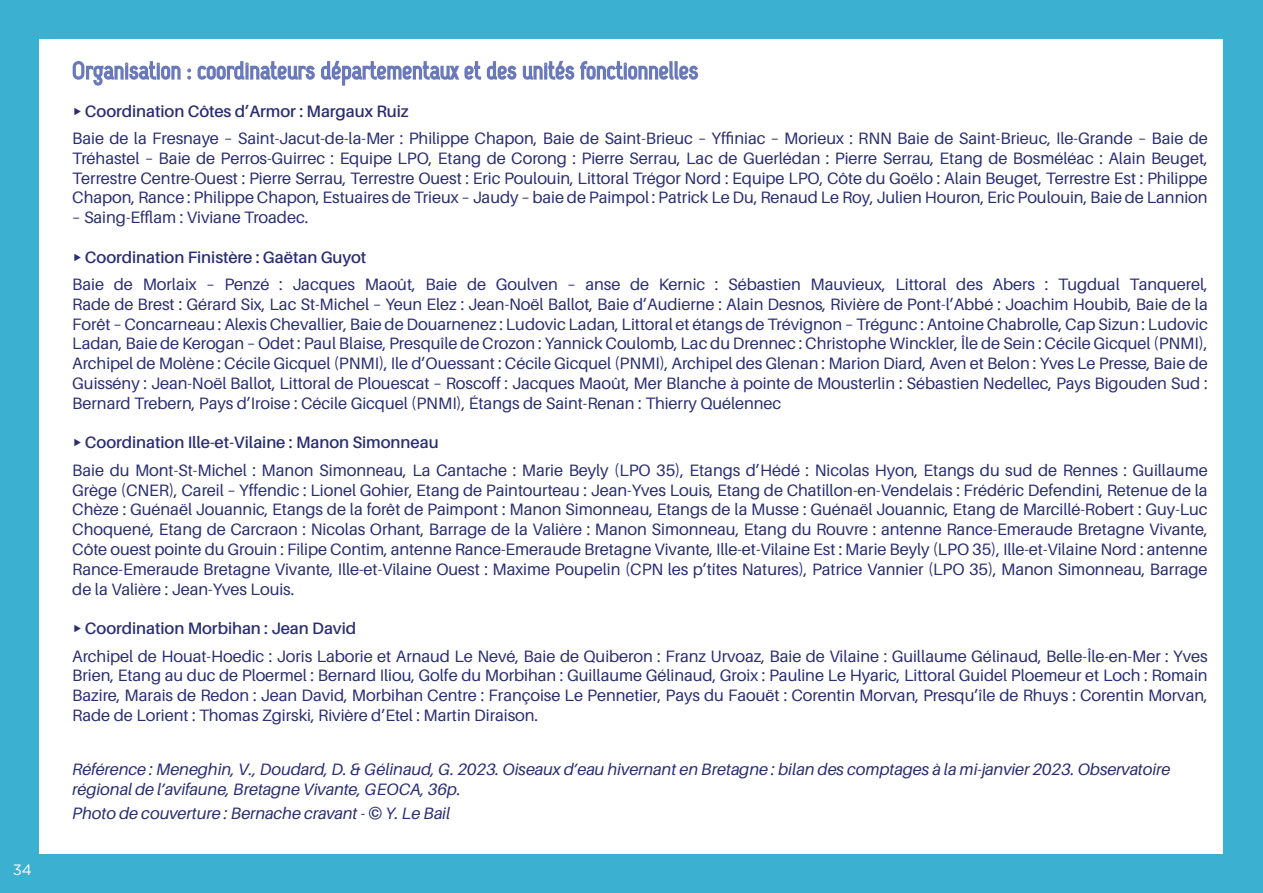
<style>
.page{position:relative;width:1263px;height:893px;background:#fff}
.page>*{position:absolute;margin:0;border:0;box-sizing:border-box;transform-origin:0 0}
.t1{font:16.5px/19.8px "Aileron";letter-spacing:-.005em;color:#292d72}
.t2{font:italic 16.5px/19.8px "Aileron";letter-spacing:-.005em;color:#292d72}
.t3{font:15px "Gotham";color:#fff}
.s1{font-weight:600}
</style>
<div class="page">
<div style="left:0;top:0;width:38px;height:893px;background:#3bb0d1"></div>
<div style="left:33px;top:0;width:1209px;height:38px;background:#3bb0d1"></div>
<div style="left:32px;top:855px;width:1199px;height:38px;background:#3bb0d1"></div>
<div style="left:1224px;top:0;width:39px;height:893px;background:#3bb0d1"></div>
<svg style="left:72px;top:60px;width:627px;height:26px"></svg>
<p class="t3" style="left:13px;top:860px;width:21px">34</p>
<p class="t1" style="left:72px;top:97px;width:1137px;line-height:27.3px">◆<span class="s1">Coordination Côtes d’Armor : Margaux Ruiz<br></span>Baie de la Fresnaye – Saint-Jacut-de-la-Mer : Philippe Chapon, Baie de Saint-Brieuc – Yffiniac – Morieux : RNN Baie de Saint-Brieuc, Ile-Grande – Baie de</p>
<p class="t1" style="left:72px;top:148px;width:1137px;text-align:justify">Tréhastel – Baie de Perros-Guirrec : Equipe LPO, Etang de Corong : Pierre Serrau, Lac de Guerlédan : Pierre Serrau, Etang de Bosméléac : Alain Beuget, Terrestre Centre-Ouest : Pierre Serrau, Terrestre Ouest : Eric Poulouin, Littoral Trégor Nord : Equipe LPO, Côte du Goëlo : Alain Beuget, Terrestre Est : Philippe Chapon, Rance : Philippe Chapon, Estuaires de Trieux – Jaudy – baie de Paimpol : Patrick Le Du, Renaud Le Roy, Julien Houron, Eric Poulouin, Baie de Lannion</p>
<p class="t1" style="left:72px;top:208px;width:238px">– Saing-Efflam : Viviane Troadec.</p>
<p class="t1" style="left:72px;top:244px;width:1137px;line-height:27.3px">◆<span class="s1">Coordination Finistère : Gaëtan Guyot<br></span>Baie de Morlaix – Penzé : Jacques Maoût, Baie de Goulven – anse de Kernic : Sébastien Mauvieux, Littoral des Abers : Tugdual Tanquerel,</p>
<p class="t1" style="left:72px;top:294px;width:1137px;text-align:justify">Rade de Brest : Gérard Six, Lac St-Michel – Yeun Elez : Jean-Noël Ballot, Baie d’Audierne : Alain Desnos, Rivière de Pont-l’Abbé : Joachim Houbib, Baie de la Forêt – Concarneau : Alexis Chevallier, Baie de Douarnenez : Ludovic Ladan, Littoral et étangs de Trévignon – Trégunc : Antoine Chabrolle, Cap Sizun : Ludovic Ladan, Baie de Kerogan – Odet : Paul Blaise, Presquîle de Crozon : Yannick Coulomb, Lac du Drennec : Christophe Winckler, Île de Sein : Cécile Gicquel (PNMI), Archipel de Molène : Cécile Gicquel (PNMI), Ile d’Ouessant : Cécile Gicquel (PNMI), Archipel des Glenan : Marion Diard, Aven et Belon : Yves Le Presse, Baie de Guissény : Jean-Noël Ballot, Littoral de Plouescat – Roscoff : Jacques Maoût, Mer Blanche à pointe de Mousterlin : Sébastien Nedellec, Pays Bigouden Sud :<br>Bernard Trebern, Pays d’Iroise : Cécile Gicquel (PNMI), Étangs de Saint-Renan : Thierry Quélennec</p>
<p class="t1" style="left:72px;top:429px;width:1137px;line-height:27.3px">◆<span class="s1">Coordination Ille-et-Vilaine : Manon Simonneau<br></span>Baie du Mont-St-Michel : Manon Simonneau, La Cantache : Marie Beyly (LPO 35), Etangs d’Hédé : Nicolas Hyon, Etangs du sud de Rennes : Guillaume</p>
<p class="t1" style="left:72px;top:480px;width:1137px;text-align:justify">Grège (CNER), Careil – Yffendic : Lionel Gohier, Etang de Paintourteau : Jean-Yves Louis, Etang de Chatillon-en-Vendelais : Frédéric Defendini, Retenue de la Chèze : Guénaël Jouannic, Etangs de la forêt de Paimpont : Manon Simonneau, Etangs de la Musse : Guénaël Jouannic, Etang de Marcillé-Robert : Guy-Luc Choquené, Etang de Carcraon : Nicolas Orhant, Barrage de la Valière : Manon Simonneau, Etang du Rouvre : antenne Rance-Emeraude Bretagne Vivante, Côte ouest pointe du Grouin : Filipe Contim, antenne Rance-Emeraude Bretagne Vivante, Ille-et-Vilaine Est : Marie Beyly (LPO 35), Ille-et-Vilaine Nord : antenne Rance-Emeraude Bretagne Vivante, Ille-et-Vilaine Ouest : Maxime Poupelin (CPN les p’tites Natures), Patrice Vannier (LPO 35), Manon Simonneau, Barrage de la Valière : Jean-Yves Louis.</p>
<p class="t1" style="left:72px;top:615px;width:1137px;line-height:27.3px">◆<span class="s1">Coordination Morbihan : Jean David<br></span>Archipel de Houat-Hoedic : Joris Laborie et Arnaud Le Nevé, Baie de Quiberon : Franz Urvoaz, Baie de Vilaine : Guillaume Gélinaud, Belle-Île-en-Mer : Yves</p>
<p class="t1" style="left:72px;top:666px;width:1137px;text-align:justify">Brien, Etang au duc de Ploermel : Bernard Iliou, Golfe du Morbihan : Guillaume Gélinaud, Groix : Pauline Le Hyaric, Littoral Guidel Ploemeur et Loch : Romain Bazire, Marais de Redon : Jean David, Morbihan Centre : Françoise Le Pennetier, Pays du Faouët : Corentin Morvan, Presqu’île de Rhuys : Corentin Morvan, Rade de Lorient : Thomas Zgirski, Rivière d’Etel : Martin Diraison.</p>
<p class="t2" style="left:72px;top:760px;width:1099px">Référence : Meneghin, V., Doudard, D. &amp; Gélinaud, G. 2023. Oiseaux d’eau hivernant en Bretagne : bilan des comptages à la mi-janvier 2023. Observatoire régional de l’avifaune, Bretagne Vivante, GEOCA, 36p.</p>
<p class="t2" style="left:72px;top:804px;width:379px">Photo de couverture : Bernache cravant - © Y. Le Bail</p>
</div>
